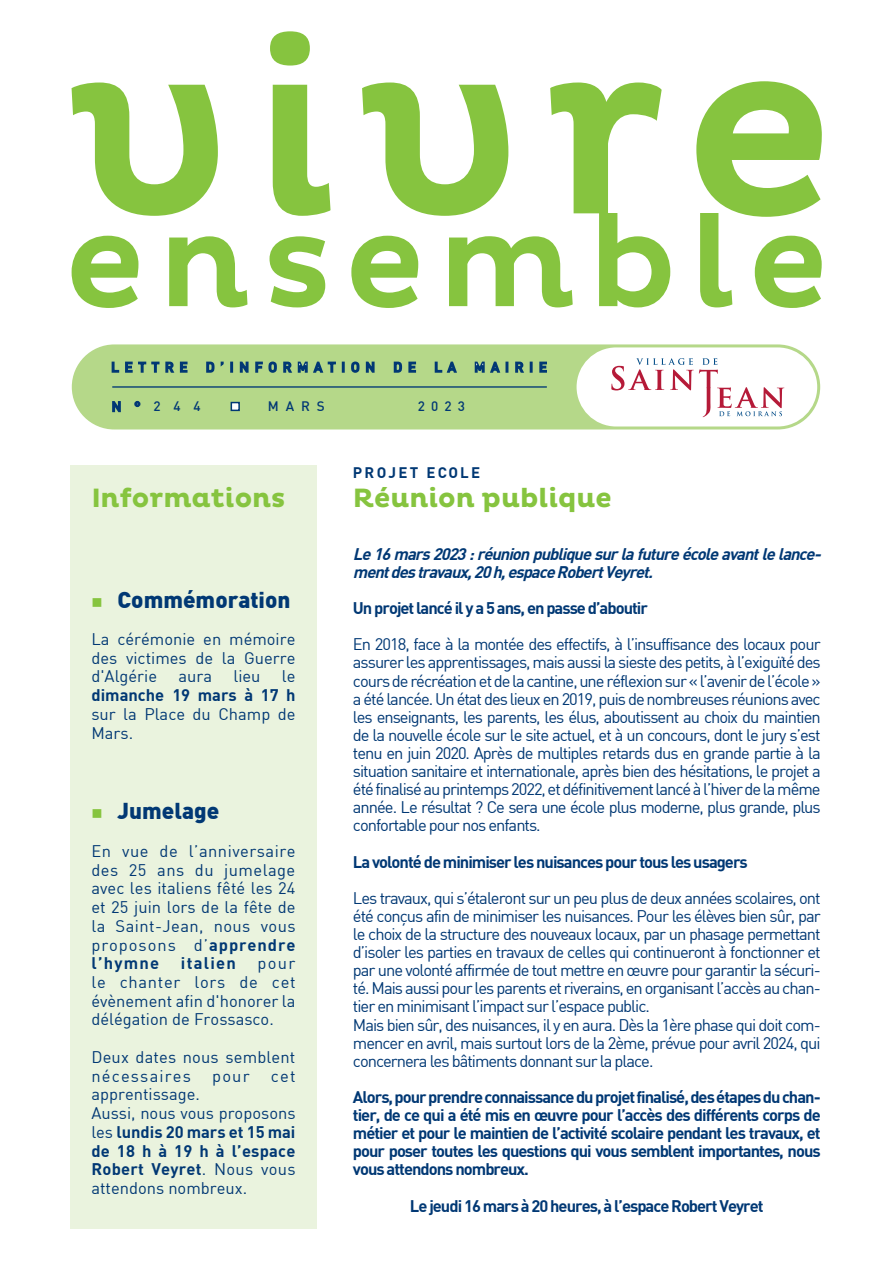
<style>
.page{position:relative;width:893px;height:1263px;background:#fff}
.page>*{position:absolute;margin:0;border:0;box-sizing:border-box;transform-origin:0 0}
.t1{font:700 27px "Pluto";color:#86c43f}
.t2{font:900 22.5px "DIN";color:#013874}
.t3{font:16.5px/18.8px "DIN";color:#013874;text-align:justify}
.t4{font:700 16.5px/18.1px "DIN";letter-spacing:-.06em;color:#013874;text-align:justify}
.t5{font:italic 700 16.5px/18.1px "DIN";color:#013874}
.t6{font:700 16.5px "DIN";letter-spacing:.075em;color:#013874}
.t7{font:700 15px "DIN";letter-spacing:.15em;color:#013874}
.t8{font:500 13.5px "DIN";letter-spacing:.51em;color:#013874}
.s1{color:#86c43f}
.s2{font-weight:700}
</style>
<div class="page">
<svg style="left:72px;top:236px;width:66px;height:72px"></svg>
<svg style="left:169px;top:236px;width:78px;height:71px"></svg>
<svg style="left:270px;top:236px;width:55px;height:71px"></svg>
<svg style="left:72px;top:83px;width:146px;height:133px"></svg>
<svg style="left:270px;top:31px;width:61px;height:185px"></svg>
<svg style="left:351px;top:83px;width:319px;height:225px"></svg>
<svg style="left:696px;top:81px;width:126px;height:227px"></svg>
<div style="left:72px;top:344px;width:748px;height:85px;background:#b5d889;border-radius:43px"></div>
<div style="left:577px;top:347px;width:240px;height:79px;background:#fff;border-radius:40px"></div>
<svg style="left:611px;top:358px;width:173px;height:59px"></svg>
<svg style="left:111px;top:361px;width:436px;height:12px"></svg>
<hr style="left:112px;top:386px;width:435px;height:2px;background:#013874">
<div style="left:70px;top:465px;width:247px;height:764px;background:#eaf3de"></div>
<div style="left:231px;top:402px;width:9px;height:9px;background:#fff;border:2px solid #013874"></div>
<svg style="left:112px;top:400px;width:29px;height:13px"></svg>
<p class="t8" style="left:153px;top:397px;width:49px">244</p>
<p class="t8" style="left:268px;top:397px;width:58px">MARS</p>
<p class="t8" style="left:418px;top:397px;width:49px">2023</p>
<p class="t1" style="left:91px;top:483px;width:195px">Informations</p>
<p class="t2" style="left:91px;top:584px;width:201px"><span class="s1">■</span> Commémoration</p>
<p class="t3" style="left:91px;top:629px;width:206px">La cérémonie en mémoire des victimes de la Guerre d'Algérie</p>
<p class="t3" style="left:179px;top:667px;width:35px">aura</p>
<p class="t3" style="left:233px;top:667px;width:29px">lieu</p>
<p class="t3" style="left:91px;top:667px;width:206px;text-indent:190px">le <span class="s2">dimanche 19 mars à 17 h </span>sur la Place du Champ de Mars.</p>
<p class="t2" style="left:91px;top:796px;width:130px"><span class="s1">■</span> Jumelage</p>
<p class="t3" style="left:91px;top:841px;width:206px">En vue de l’anniversaire des 25 ans du jumelage avec les italiens fêté les 24 et 25 juin lors de la fête de la Saint-Jean, nous vous proposons d’<span class="s2">apprendre l’hymne</span></p>
<p class="t6" style="left:181px;top:952px;width:56px">italien</p>
<p class="t3" style="left:91px;top:954px;width:206px;text-indent:166px">pour le chanter lors de cet évènement afin d'honorer la délégation de Frossasco.</p>
<p class="t3" style="left:91px;top:1047px;width:205px">Deux dates nous semblent nécessaires</p>
<p class="t3" style="left:212px;top:1066px;width:39px">pour</p>
<p class="t3" style="left:271px;top:1066px;width:26px">cet</p>
<p class="t3" style="left:91px;top:1085px;width:110px">apprentissage.</p>
<p class="t3" style="left:91px;top:1103px;width:206px">Aussi, nous vous proposons les <span class="s2">lundis 20 mars et 15 mai de 18 h à 19 h à l’espace Robert Veyret</span>. Nous vous attendons nombreux.</p>
<p class="t7" style="left:353px;top:463px;width:129px">PROJET ECOLE</p>
<p class="t1" style="left:353px;top:482px;width:260px">Réunion publique</p>
<p class="t5" style="left:353px;top:544px;width:474px">Le16mars2023:réunionpubliquesurlafutureécoleavantlelance&shy;mentdestravaux,20h,espaceRobertVeyret.</p>
<p class="t4" style="left:353px;top:598px;width:297px">Un projet lancé il y a 5 ans, en passe d’aboutir</p>
<p class="t3" style="left:353px;top:635px;width:469px;line-height:18.1px">En 2018, face à la montée des effectifs, à l’insuffisance des locaux pour assurer les apprentissages, mais aussi la sieste des petits, à l’exiguïté des cours de récréation et de la cantine, une réflexion sur « l’avenir de l’école » a été lancée. Un état des lieux en 2019, puis de nombreuses réunions avec les enseignants, les parents, les élus, aboutissent au choix du maintien de la nouvelle école sur le site actuel, et à un concours, dont le jury s’est tenu en juin 2020. Après de multiples retards dus en grande partie à la situation sanitaire et internationale, après bien des hésitations, le projet a été finalisé au printemps 2022, et définitivement lancé à l’hiver de la même année. Le résultat ? Ce sera une école plus moderne, plus grande, plus confortable pour nos enfants.</p>
<p class="t4" style="left:353px;top:852px;width:396px">La volonté de minimiser les nuisances pour tous les usagers</p>
<p class="t3" style="left:353px;top:888px;width:469px;line-height:18.1px">Les travaux, qui s’étaleront sur un peu plus de deux années scolaires, ont été conçus afin de minimiser les nuisances. Pour les élèves bien sûr, par le choix de la structure des nouveaux locaux, par un phasage permettant d’isoler les parties en travaux de celles qui continueront à fonctionner et par une volonté affirmée de tout mettre en œuvre pour garantir la sécuri&shy;té. Mais aussi pour les parents et riverains, en organisant l’accès au chan&shy;tier en minimisant l’impact sur l’espace public.</p>
<p class="t3" style="left:353px;top:1015px;width:469px;line-height:18.1px">Mais bien sûr, des nuisances, il y en aura. Dès la 1ère phase qui doit com&shy;mencer en avril, mais surtout lors de la 2ème, prévue pour avril 2024, qui concernera les bâtiments donnant sur la place.</p>
<p class="t4" style="left:353px;top:1087px;width:469px">Alors, pour prendre connaissance du projet finalisé, des étapes du chan&shy;tier, de ce qui a été mis en œuvre pour l’accès des différents corps de métier et pour le maintien de l’activité scolaire pendant les travaux, et pour poser toutes les questions qui vous semblent importantes, nous vous attendons nombreux.</p>
<p class="t4" style="left:410px;top:1196px;width:355px">Le jeudi 16 mars à 20 heures, à l’espace Robert Veyret</p>
</div>
